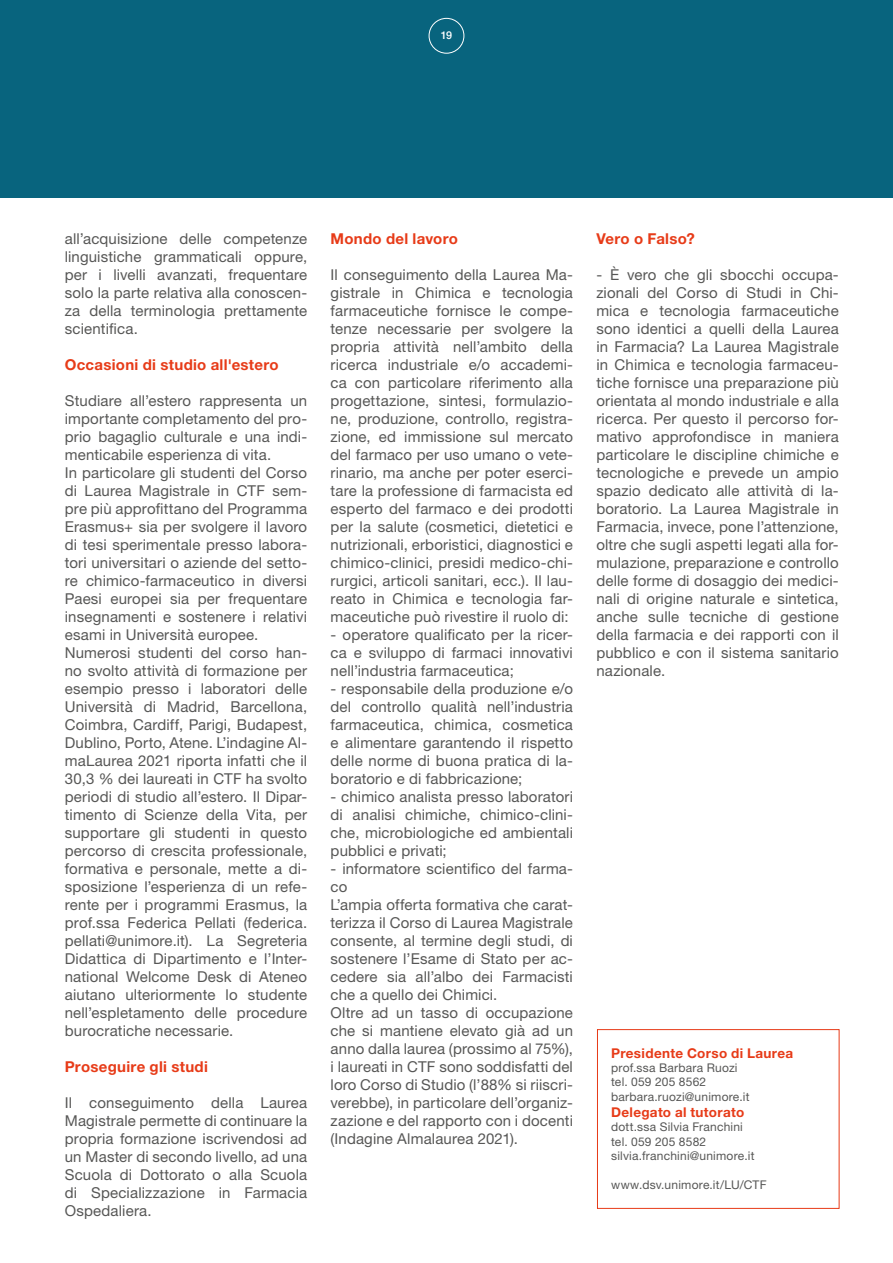
<style>
.page{position:relative;width:893px;height:1263px;background:#fff}
.page>*{position:absolute;margin:0;border:0;box-sizing:border-box;transform-origin:0 0}
.testo_base{font:15px/18px "Helvetica Neue LT Std";letter-spacing:.01em;color:#575756;text-align:justify}
.testo_base-2{font:700 15px "Helvetica Neue LT Std";letter-spacing:.02em;color:#e73b18}
.t1{font:700 13.5px "Helvetica Neue LT Std";letter-spacing:.025em;color:#e73b18}
.t2{font:12px "Helvetica Neue LT Std";letter-spacing:.02em;color:#575756}
.t3{font:500 10.8px "Helvetica Neue LT Std";color:#fff}
</style>
<div class="page">
<div style="left:0;top:0;width:893px;height:197px;background:#08647e"></div>
<div style="left:597px;top:1029px;width:242px;height:179px;border:1px solid #e73b18"></div>
<div style="left:429px;top:18px;width:35px;height:35px;border:1px solid #fff;border-radius:50%"></div>
<p class="t3" style="left:441px;top:29px;width:13px">19</p>
<p class="testo_base" style="left:65px;top:229px;width:244px">all’acquisizione delle competenze linguistiche grammaticali oppure, per i livelli avanzati, frequentare solo la parte relativa alla conoscen&shy;za della terminologia prettamente scientifica.</p>
<p class="testo_base-2" style="left:65px;top:355px;width:215px">Occasioni di studio all'estero</p>
<p class="testo_base" style="left:65px;top:391px;width:244px">Studiare all’estero rappresenta un importante completamento del pro&shy;prio bagaglio culturale e una indi&shy;menticabile esperienza di vita.</p>
<p class="testo_base" style="left:65px;top:463px;width:244px">In particolare gli studenti del Corso di Laurea Magistrale in CTF sem&shy;pre più approfittano del Programma Erasmus+ sia per svolgere il lavoro di tesi sperimentale presso labora&shy;tori universitari o aziende del setto&shy;re chimico-farmaceutico in diversi Paesi europei sia per frequentare insegnamenti e sostenere i relativi esami in Università europee.</p>
<p class="testo_base" style="left:65px;top:643px;width:244px">Numerosi studenti del corso han&shy;no svolto attività di formazione per esempio presso i laboratori delle Università di Madrid, Barcellona, Coimbra, Cardiff, Parigi, Budapest, Dublino, Porto, Atene. L’indagine Al&shy;maLaurea 2021 riporta infatti che il 30,3 % dei laureati in CTF ha svolto periodi di studio all’estero. Il Dipar&shy;timento di Scienze della Vita, per supportare gli studenti in questo percorso di crescita professionale, formativa e personale, mette a di&shy;sposizione l’esperienza di un refe&shy;rente per i programmi Erasmus, la prof.ssa Federica Pellati (federica. pellati@unimore.it). La Segreteria Didattica di Dipartimento e l’Inter&shy;national Welcome Desk di Ateneo aiutano ulteriormente lo studente nell’espletamento delle procedure burocratiche necessarie.</p>
<p class="testo_base-2" style="left:65px;top:1057px;width:145px">Proseguire gli studi</p>
<p class="testo_base" style="left:65px;top:1093px;width:244px">Il conseguimento della Laurea Magistrale permette di continuare la propria formazione iscrivendosi ad un Master di secondo livello, ad una Scuola di Dottorato o alla Scuola di Specializzazione in Farmacia Ospedaliera.</p>
<p class="testo_base-2" style="left:331px;top:229px;width:129px">Mondo del lavoro</p>
<p class="testo_base" style="left:331px;top:265px;width:244px">Il conseguimento della Laurea Ma&shy;gistrale in Chimica e tecnologia farmaceutiche fornisce le compe&shy;tenze necessarie per svolgere la propria attività nell’ambito della ricerca industriale e/o accademi&shy;ca con particolare riferimento alla progettazione, sintesi, formulazio&shy;ne, produzione, controllo, registra&shy;zione, ed immissione sul mercato del farmaco per uso umano o vete&shy;rinario, ma anche per poter eserci&shy;tare la professione di farmacista ed esperto del farmaco e dei prodotti per la salute (cosmetici, dietetici e nutrizionali, erboristici, diagnostici e chimico-clinici, presidi medico-chi&shy;rurgici, articoli sanitari, ecc.). Il lau&shy;reato in Chimica e tecnologia far&shy;maceutiche può rivestire il ruolo di:</p>
<p class="testo_base" style="left:331px;top:625px;width:244px">- operatore qualificato per la ricer&shy;ca e sviluppo di farmaci innovativi nell’industria farmaceutica;</p>
<p class="testo_base" style="left:331px;top:679px;width:244px">- responsabile della produzione e/o del controllo qualità nell’industria farmaceutica, chimica, cosmetica e alimentare garantendo il rispetto delle norme di buona pratica di la&shy;boratorio e di fabbricazione;</p>
<p class="testo_base" style="left:331px;top:787px;width:244px">- chimico analista presso laboratori di analisi chimiche, chimico-clini&shy;che, microbiologiche ed ambientali pubblici e privati;</p>
<p class="testo_base" style="left:331px;top:859px;width:244px">- informatore scientifico del farma&shy;co</p>
<p class="testo_base" style="left:331px;top:895px;width:244px">L’ampia offerta formativa che carat&shy;terizza il Corso di Laurea Magistrale consente, al termine degli studi, di sostenere l’Esame di Stato per ac&shy;cedere sia all’albo dei Farmacisti che a quello dei Chimici.</p>
<p class="testo_base" style="left:331px;top:1003px;width:244px">Oltre ad un tasso di occupazione che si mantiene elevato già ad un anno dalla laurea (prossimo al 75%), i laureati in CTF sono soddisfatti del loro Corso di Studio (l’88% si riiscri&shy;verebbe), in particolare dell’organiz&shy;zazione e del rapporto con i docenti (Indagine Almalaurea 2021).</p>
<p class="testo_base-2" style="left:596px;top:229px;width:100px">Vero o Falso?</p>
<p class="testo_base" style="left:596px;top:265px;width:244px">- È vero che gli sbocchi occupa&shy;zionali del Corso di Studi in Chi&shy;mica e tecnologia farmaceutiche sono identici a quelli della Laurea in Farmacia? La Laurea Magistrale in Chimica e tecnologia farmaceu&shy;tiche fornisce una preparazione più orientata al mondo industriale e alla ricerca. Per questo il percorso for&shy;mativo approfondisce in maniera particolare le discipline chimiche e tecnologiche e prevede un ampio spazio dedicato alle attività di la&shy;boratorio. La Laurea Magistrale in Farmacia, invece, pone l’attenzione, oltre che sugli aspetti legati alla for&shy;mulazione, preparazione e controllo delle forme di dosaggio dei medici&shy;nali di origine naturale e sintetica, anche sulle tecniche di gestione della farmacia e dei rapporti con il pubblico e con il sistema sanitario nazionale.</p>
<p class="t1" style="left:611px;top:1044px;width:184px">Presidente Corso di Laurea</p>
<p class="t2" style="left:611px;top:1060px;width:128px">prof.ssa Barbara Ruozi</p>
<p class="t2" style="left:611px;top:1075px;width:97px">tel. 059 205 8562</p>
<p class="t2" style="left:611px;top:1089px;width:140px">barbara.ruozi@unimore.it</p>
<p class="t1" style="left:611px;top:1104px;width:135px">Delegato al tutorato</p>
<p class="t2" style="left:611px;top:1120px;width:133px">dott.ssa Silvia Franchini</p>
<p class="t2" style="left:611px;top:1134px;width:97px">tel. 059 205 8582</p>
<p class="t2" style="left:611px;top:1149px;width:145px">silvia.franchini@unimore.it</p>
<p class="t2" style="left:611px;top:1177px;width:157px">www.dsv.unimore.it/LU/CTF</p>
</div>
